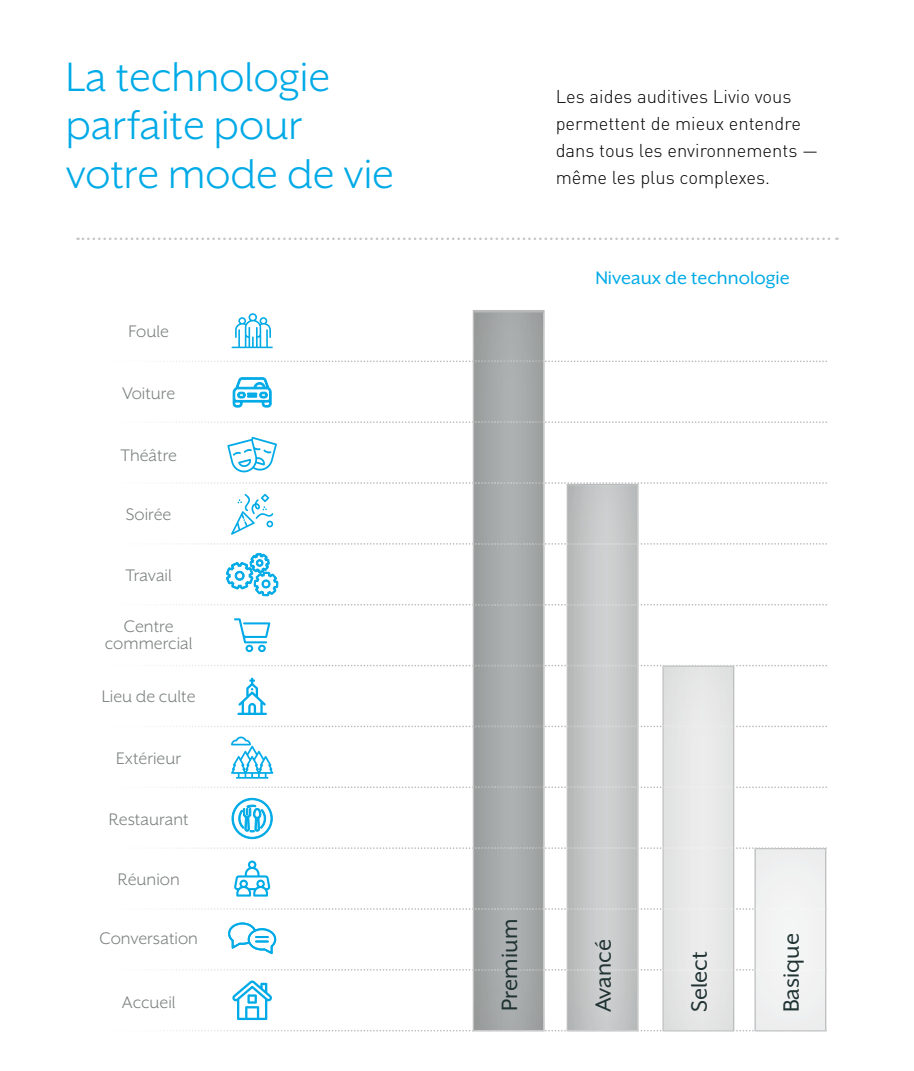
<style>
.page{position:relative;width:914px;height:1071px;background:#fff}
.page>*{position:absolute;margin:0;border:0;box-sizing:border-box;transform-origin:0 0}
.t1{font:47.25px/48.1px "Mr Eaves XL San OT";color:#00aae7}
.t2{font:25.55px "Mr Eaves XL San OT";color:#203232}
.t3{font:21px "Mr Eaves XL San OT";color:#00aae7}
.t4{font:19.25px/16.8px "Mr Eaves XL San OT";color:#7c8180;text-align:center}
.t5{font:300 18.38px/27.1px "DINOT";color:#000}
</style>
<div class="page">
<img style="left:176px;top:482px;width:651px;height:2px">
<img style="left:157px;top:665px;width:670px;height:1px">
<img style="left:157px;top:726px;width:670px;height:1px">
<img style="left:157px;top:786px;width:670px;height:2px">
<img style="left:160px;top:847px;width:667px;height:2px">
<img style="left:176px;top:908px;width:651px;height:2px">
<img style="left:160px;top:969px;width:667px;height:2px">
<img style="left:157px;top:1030px;width:670px;height:1px">
<img style="left:160px;top:543px;width:667px;height:2px">
<img style="left:157px;top:604px;width:670px;height:2px">
<img style="left:566px;top:484px;width:72px;height:547px">
<img style="left:567px;top:665px;width:71px;height:1px">
<img style="left:567px;top:726px;width:71px;height:1px">
<img style="left:567px;top:786px;width:71px;height:2px">
<img style="left:567px;top:847px;width:71px;height:2px">
<img style="left:567px;top:908px;width:71px;height:2px">
<img style="left:567px;top:969px;width:71px;height:2px">
<img style="left:567px;top:543px;width:71px;height:2px">
<img style="left:567px;top:604px;width:71px;height:2px">
<img style="left:157px;top:361px;width:670px;height:1px">
<img style="left:160px;top:421px;width:667px;height:2px">
<img style="left:472px;top:310px;width:72px;height:721px">
<img style="left:472px;top:482px;width:71px;height:2px">
<img style="left:472px;top:665px;width:71px;height:1px">
<img style="left:472px;top:726px;width:71px;height:1px">
<img style="left:472px;top:787px;width:71px;height:1px">
<img style="left:472px;top:847px;width:71px;height:2px">
<img style="left:472px;top:908px;width:71px;height:2px">
<img style="left:472px;top:969px;width:71px;height:2px">
<img style="left:472px;top:543px;width:71px;height:2px">
<img style="left:472px;top:604px;width:71px;height:2px">
<img style="left:472px;top:361px;width:71px;height:1px">
<img style="left:472px;top:421px;width:71px;height:2px">
<img style="left:474px;top:311px;width:70px;height:2px">
<div style="left:662px;top:666px;width:72px;height:365px;background:#e5e6e6"></div>
<img style="left:663px;top:786px;width:71px;height:2px">
<img style="left:663px;top:847px;width:71px;height:2px">
<img style="left:663px;top:908px;width:71px;height:2px">
<img style="left:663px;top:969px;width:71px;height:2px">
<div style="left:754px;top:848px;width:72px;height:183px;background:#f1f1f2"></div>
<img style="left:755px;top:848px;width:68px;height:1px">
<svg style="left:78px;top:237px;width:759px;height:3px"></svg>
<svg style="left:233px;top:377px;width:38px;height:30px"></svg>
<svg style="left:231px;top:313px;width:42px;height:35px"></svg>
<svg style="left:227px;top:437px;width:50px;height:36px"></svg>
<svg style="left:231px;top:494px;width:42px;height:41px"></svg>
<svg style="left:226px;top:553px;width:52px;height:52px"></svg>
<svg style="left:234px;top:618px;width:36px;height:34px"></svg>
<svg style="left:237px;top:678px;width:30px;height:37px"></svg>
<svg style="left:231px;top:737px;width:42px;height:42px"></svg>
<svg style="left:231px;top:798px;width:42px;height:51px"></svg>
<svg style="left:234px;top:861px;width:36px;height:36px"></svg>
<svg style="left:232px;top:980px;width:40px;height:40px"></svg>
<svg style="left:228px;top:923px;width:48px;height:31px"></svg>
<h1 class="t1" style="left:66px;top:53px;width:329px">La technologie parfaite pour votre mode de vie</h1>
<p class="t4" style="left:128px;top:323px;width:42px">Foule</p>
<p class="t4" style="left:122px;top:384px;width:55px">Voiture</p>
<p class="t4" style="left:120px;top:447px;width:58px">Théâtre</p>
<p class="t4" style="left:126px;top:506px;width:47px">Soirée</p>
<p class="t4" style="left:126px;top:567px;width:48px">Travail</p>
<p class="t4" style="left:105px;top:618px;width:89px">Centre commercial</p>
<p class="t4" style="left:102px;top:688px;width:95px">Lieu de culte</p>
<p class="t4" style="left:116px;top:750px;width:66px">Extérieur</p>
<p class="t4" style="left:109px;top:810px;width:81px">Restaurant</p>
<p class="t4" style="left:118px;top:871px;width:64px">Réunion</p>
<p class="t4" style="left:99px;top:930px;width:100px">Conversation</p>
<p class="t4" style="left:122px;top:994px;width:55px">Accueil</p>
<p class="t5" style="left:555px;top:82px;width:264px">Les aides auditives Livio vous permettent de mieux entendre dans tous les environnements — même les plus complexes.</p>
<p class="t3" style="left:595px;top:266px;width:196px">Niveaux de technologie</p>
<h2 class="t2" style="left:495px;top:1011px;width:93px;rotate:-90deg">Premium</h2>
<h2 class="t2" style="left:589px;top:1012px;width:75px;rotate:-90deg">Avancé</h2>
<h2 class="t2" style="left:685px;top:1012px;width:63px;rotate:-90deg">Select</h2>
<h2 class="t2" style="left:777px;top:1012px;width:81px;rotate:-90deg">Basique</h2>
</div>
